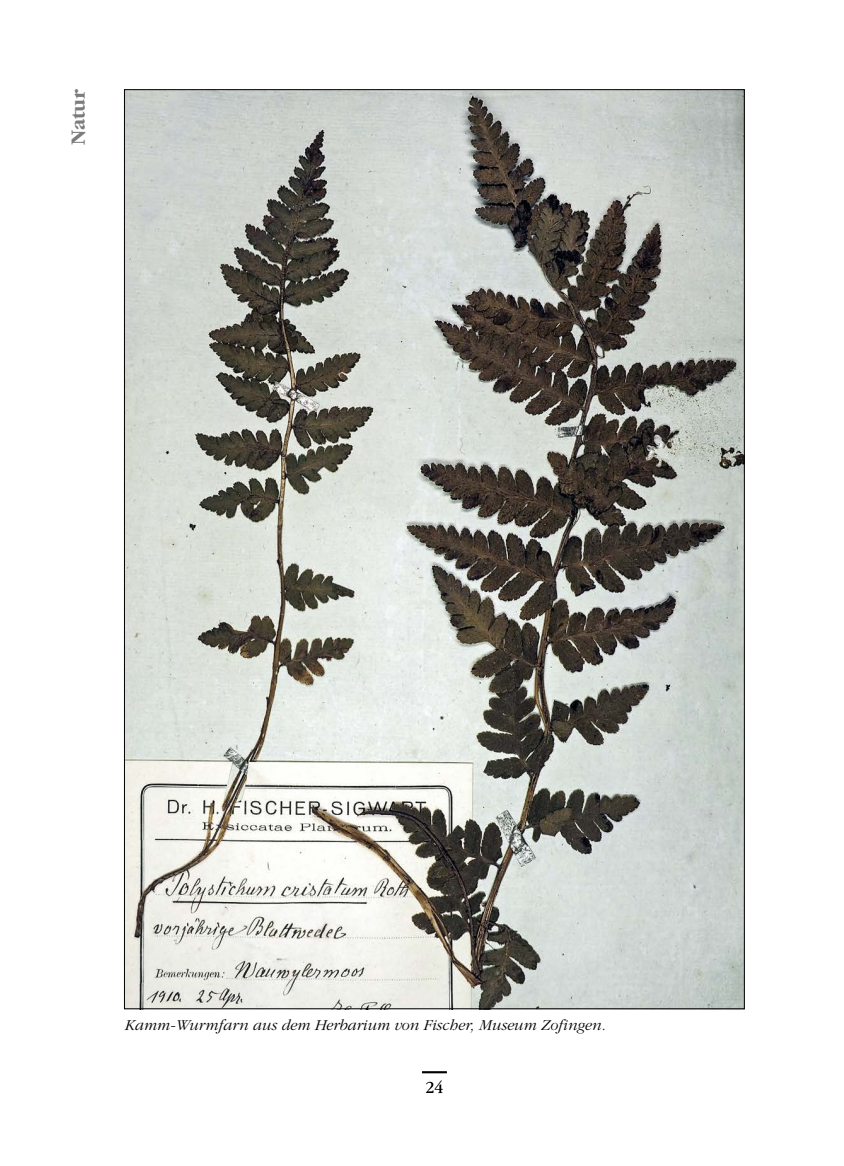
<style>
.page{position:relative;width:844px;height:1166px;background:#fff}
.page>*{position:absolute;margin:0;border:0;box-sizing:border-box;transform-origin:0 0}
.t1{font:700 21px "Garamond";color:#7c7c7c}
.t2{font:300 17.5px "Garamond";color:#000}
.t3{font:italic 300 15.75px "Garamond";color:#000}
</style>
<div class="page">
<hr style="left:422px;top:1071px;width:24px;height:2px;background:#000">
<img style="left:126px;top:91px;width:616px;height:916px">
<h1 class="t1" style="left:67px;top:145px;width:57px;rotate:-90deg">Natur</h1>
<p class="t3" style="left:124px;top:1017px;width:482px">Kamm-Wurmfarn aus dem Herbarium von Fischer, Museum Zofingen.</p>
<p class="t2" style="left:425px;top:1078px;width:19px">24</p>
</div>
